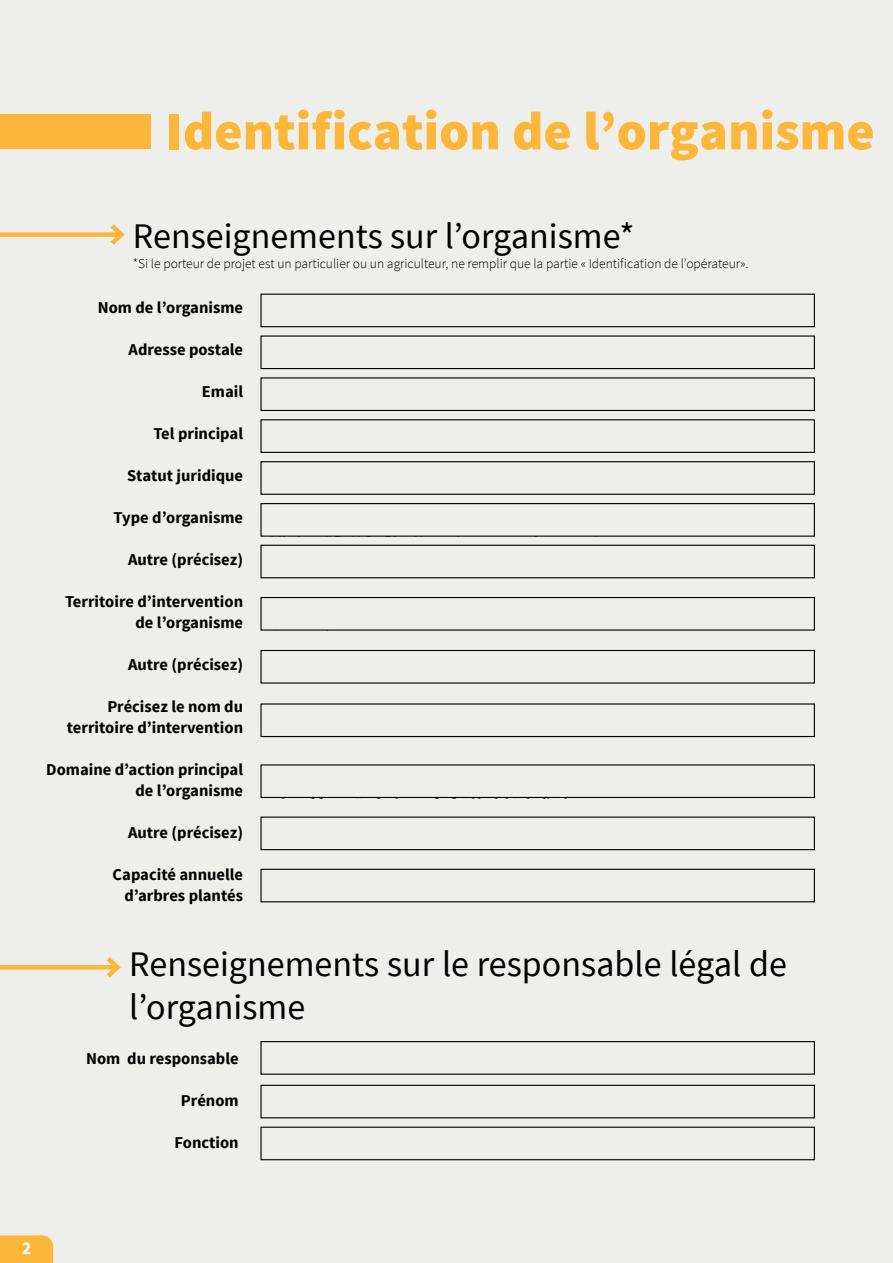
<style>
.page{position:relative;width:893px;height:1263px;background:#eeeeeb}
.page>*{position:absolute;margin:0;border:0;box-sizing:border-box;transform-origin:0 0}
.t1{font:900 54px "Source Sans Pro";color:#fcb73a}
.t2{font:36px/43.2px "Source Sans Pro";color:#000}
.t3{font:700 18px "Source Sans Pro";color:#fff}
.t4{font:700 16.5px/21px "Source Sans Pro";color:#000;text-align:right}
.t5{font:300 13.5px "Source Sans Pro";color:#000}
</style>
<div class="page">
<svg style="left:0;top:1235px;width:53px;height:28px"></svg>
<div style="left:31px;top:1235px;width:22px;height:22px;background:#fcb73a;border-radius:50%"></div>
<div style="left:0;top:115px;width:151px;height:34px;background:#fcb73a"></div>
<div style="left:0;top:232px;width:121px;height:5px;background:#fcb73a"></div>
<svg style="left:106px;top:224px;width:19px;height:21px"></svg>
<hr style="left:0;top:965px;width:118px;height:4px;background:#fcb73a">
<svg style="left:102px;top:957px;width:19px;height:21px"></svg>
<div style="left:260px;top:294px;width:555px;height:33px;border:1px solid #000"></div>
<div style="left:260px;top:650px;width:555px;height:34px;border:1px solid #000"></div>
<div style="left:260px;top:816px;width:555px;height:34px;border:1px solid #000"></div>
<div style="left:260px;top:703px;width:555px;height:34px;border:1px solid #000"></div>
<div style="left:260px;top:545px;width:555px;height:33px;border:1px solid #000"></div>
<div style="left:260px;top:335px;width:555px;height:34px;border:1px solid #000"></div>
<div style="left:260px;top:377px;width:555px;height:34px;border:1px solid #000"></div>
<div style="left:260px;top:419px;width:555px;height:34px;border:1px solid #000"></div>
<div style="left:260px;top:461px;width:555px;height:34px;border:1px solid #000"></div>
<div style="left:260px;top:503px;width:555px;height:34px;border:1px solid #000"></div>
<div style="left:260px;top:597px;width:555px;height:34px;border:1px solid #000"></div>
<div style="left:260px;top:869px;width:555px;height:33px;border:1px solid #000"></div>
<div style="left:260px;top:1041px;width:555px;height:34px;border:1px solid #000"></div>
<div style="left:260px;top:1085px;width:555px;height:33px;border:1px solid #000"></div>
<div style="left:260px;top:1127px;width:555px;height:33px;border:1px solid #000"></div>
<div style="left:260px;top:764px;width:555px;height:34px;border:1px solid #000"></div>
<h1 class="t1" style="left:166px;top:96px;width:710px">Identification de l’organisme</h1>
<h2 class="t2" style="left:133px;top:218px;width:503px">Renseignements sur l’organisme*</h2>
<p class="t5" style="left:133px;top:255px;width:617px">*Si le porteur de projet est un particulier ou un agriculteur, ne remplir que la partie « Identification de l’opérateur».</p>
<p class="t4" style="left:98px;top:298px;width:147px">Nom de l’organisme</p>
<p class="t4" style="left:129px;top:340px;width:116px">Adresse postale</p>
<p class="t4" style="left:202px;top:382px;width:43px">Email</p>
<p class="t4" style="left:153px;top:424px;width:91px">Tel principal</p>
<p class="t4" style="left:127px;top:466px;width:117px">Statut juridique</p>
<p class="t4" style="left:113px;top:508px;width:131px">Type d’organisme</p>
<p class="t4" style="left:128px;top:550px;width:116px">Autre (précisez)</p>
<p class="t4" style="left:65px;top:592px;width:180px">Territoire d’intervention de l’organisme</p>
<p class="t4" style="left:128px;top:655px;width:116px">Autre (précisez)</p>
<p class="t4" style="left:67px;top:697px;width:178px">Précisez le nom du territoire d’intervention</p>
<p class="t4" style="left:46px;top:760px;width:198px">Domaine d’action principal de l’organisme</p>
<p class="t4" style="left:128px;top:823px;width:116px">Autre (précisez)</p>
<p class="t4" style="left:113px;top:865px;width:132px">Capacité annuelle d’arbres plantés</p>
<h2 class="t2" style="left:129px;top:945px;width:659px">Renseignements sur le responsable légal de l’organisme</h2>
<p class="t4" style="left:86px;top:1049px;width:154px">Nom du responsable</p>
<p class="t4" style="left:181px;top:1091px;width:59px">Prénom</p>
<p class="t4" style="left:175px;top:1133px;width:66px">Fonction</p>
<p class="t3" style="left:22px;top:1241px;width:11px">2</p>
</div>
